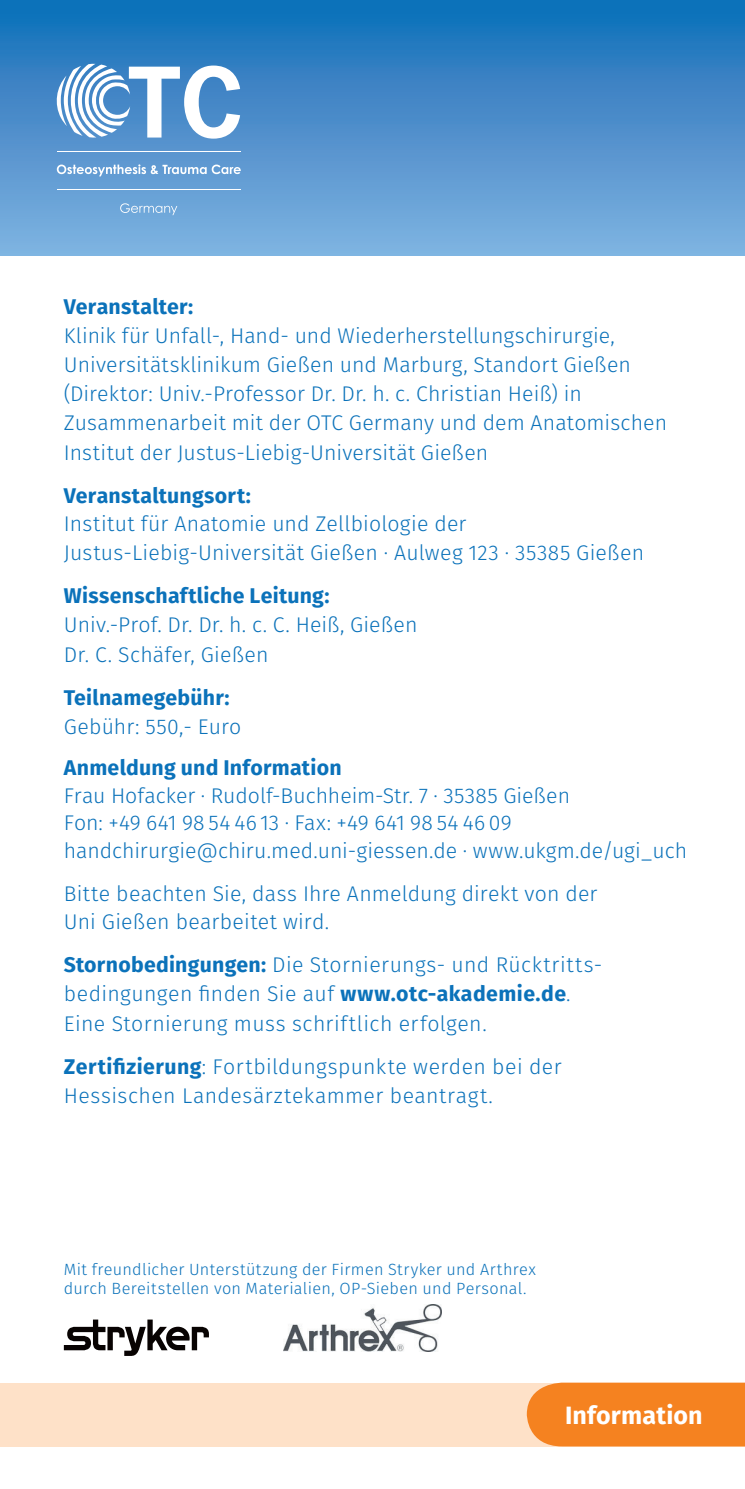
<style>
.page{position:relative;width:745px;height:1489px;background:#fff}
.page>*{position:absolute;margin:0;border:0;box-sizing:border-box;transform-origin:0 0}
.t1{font:700 25px "Fira Sans";letter-spacing:.005em;color:#fff}
.t2{font:300 21.25px/29px "Fira Sans";letter-spacing:.01em;color:#0b72ba}
.t3{font:700 21.25px "Fira Sans";letter-spacing:.01em;color:#0b72ba}
.t4{font:300 16.25px/18.8px "Fira Sans";letter-spacing:.02em;color:#0b72ba}
.s1{font-weight:700}
</style>
<div class="page">
<div style="left:0;top:0;width:744px;height:255px;background:linear-gradient(to bottom,#106db7,#85b2e0)"></div>
<div style="left:0;top:1382px;width:744px;height:64px;background:#fee1c8"></div>
<div style="left:526px;top:1382px;width:218px;height:64px;background:#f58220"></div>
<svg style="left:57px;top:64px;width:183px;height:75px"></svg>
<hr style="left:57px;top:151px;width:183px;height:1px;background:#fff">
<hr style="left:57px;top:190px;width:183px;height:1px;background:#fff">
<svg style="left:57px;top:164px;width:183px;height:12px"></svg>
<svg style="left:120px;top:203px;width:57px;height:12px"></svg>
<svg style="left:64px;top:1319px;width:145px;height:36px"></svg>
<img style="left:283px;top:1304px;width:158px;height:47px">
<p class="t3" style="left:64px;top:289px;width:131px">Veranstalter:</p>
<p class="t2" style="left:64px;top:321px;width:604px">Klinik für Unfall-, Hand- und Wiederherstellungschirurgie, Universitätsklinikum Gießen und Marburg, Standort Gießen (Direktor: Univ.-Professor Dr. Dr. h. c. Christian Heiß) in Zusammenarbeit mit der OTC Germany und dem Anatomischen Institut der Justus-Liebig-Universität Gießen</p>
<p class="t3" style="left:64px;top:477px;width:188px">Veranstaltungsort:</p>
<p class="t2" style="left:64px;top:509px;width:581px">Institut für Anatomie und Zellbiologie der<br>Justus-Liebig-Universität Gießen · Aulweg 123 · 35385 Gießen</p>
<p class="t3" style="left:64px;top:577px;width:267px">Wissenschaftliche Leitung:</p>
<p class="t2" style="left:64px;top:609px;width:355px;line-height:30px">Univ.-Prof. Dr. Dr. h. c. C. Heiß, Gießen<br>Dr. C. Schäfer, Gießen</p>
<p class="t3" style="left:64px;top:679px;width:167px">Teilnamegebühr:</p>
<p class="t2" style="left:64px;top:711px;width:179px">Gebühr: 550,- Euro</p>
<p class="t3" style="left:64px;top:749px;width:279px">Anmeldung und Information</p>
<p class="t2" style="left:64px;top:781px;width:624px;line-height:27.5px">Frau Hofacker · Rudolf-Buchheim-Str. 7 · 35385 Gießen<br>Fon: +49 641 98 54 4613 · Fax: +49 641 98 54 46 09 handchirurgie@chiru.med.uni-giessen.de · www.ukgm.de/ugi_uch</p>
<p class="t2" style="left:64px;top:878px;width:535px">Bitte beachten Sie, dass Ihre Anmeldung direkt von der<br>Uni Gießen bearbeitet wird.</p>
<p class="t2" style="left:64px;top:950px;width:539px"><span class="s1">Stornobedingungen:</span> Die Stornierungs- und Rücktritts&shy;bedingungen finden Sie auf <span class="s1">www.otc-akademie.de</span>.<br>Eine Stornierung muss schriftlich erfolgen.</p>
<p class="t2" style="left:64px;top:1052px;width:499px"><span class="s1">Zertifizierung</span>: Fortbildungspunkte werden bei der<br>Hessischen Landesärztekammer beantragt.</p>
<p class="t4" style="left:64px;top:1259px;width:473px">Mit freundlicher Unterstützung der Firmen Stryker und Arthrex durch Bereitstellen von Materialien, OP-Sieben und Personal.</p>
<p class="t1" style="left:564px;top:1394px;width:139px">Information</p>
</div>
